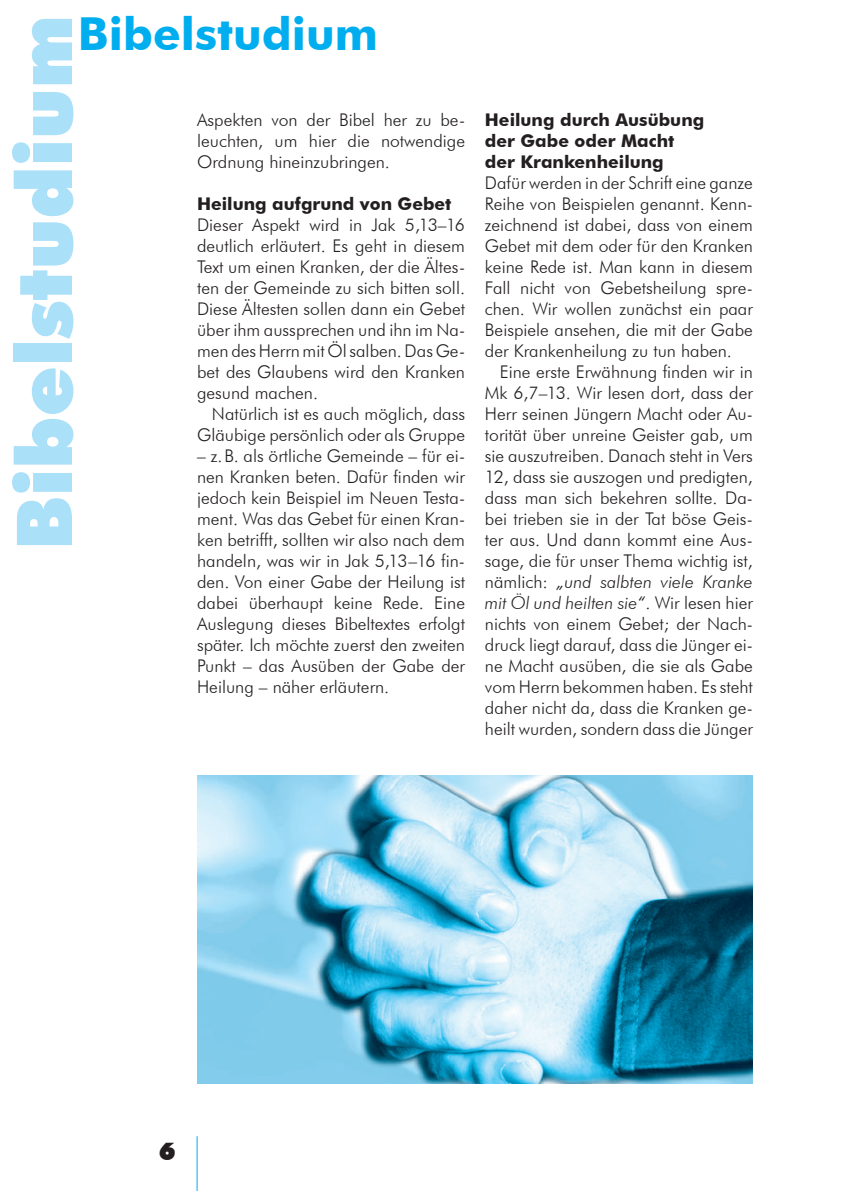
<style>
.page{position:relative;width:843px;height:1191px;background:#fff}
.page>*{position:absolute;margin:0;border:0;box-sizing:border-box;transform-origin:0 0}
.t1{font:900 77px "Futura BT";color:#abe0f9}
.t2{font:700 45.5px "Futura BT";color:#00aeef}
.t3{font:900 24.5px "Futura BT";color:#231f20}
.t4{font:300 17.5px/21px "Futura BT";color:#231f20;text-align:justify}
.t5{font:700 17.5px/21px "Futura BT";color:#231f20}
.s1{font-style:italic}
</style>
<div class="page">
<hr style="left:197px;top:1136px;width:1px;height:55px;background:#00aeef">
<img style="left:197px;top:775px;width:556px;height:308px">
<h1 class="t1" style="left:-2px;top:550px;width:537px;rotate:-90deg">Bibelstudium</h1>
<h2 class="t2" style="left:78px;top:6px;width:301px">Bibelstudium</h2>
<p class="t4" style="left:197px;top:109px;width:269px">Aspekten von der Bibel her zu be&shy;leuchten, um hier die notwendige Ordnung hineinzubringen.</p>
<p class="t5" style="left:197px;top:193px;width:256px">Heilung aufgrund von Gebet</p>
<p class="t4" style="left:197px;top:214px;width:269px">Dieser Aspekt wird in Jak 5,13–16 deutlich erläutert. Es geht in diesem Text um einen Kranken, der die Ältes&shy;ten der Gemeinde zu sich bitten soll.<br>Diese Ältesten sollen dann ein Gebet über ihm aussprechen und ihn im Na&shy;men des Herrn mit Öl salben. Das Ge&shy;bet des Glaubens wird den Kranken gesund machen.</p>
<p class="t4" style="left:197px;top:403px;width:269px;text-align:right">Natürlich ist es auch möglich, dass<br>Gläubige persönlich oder als Gruppe</p>
<p class="t4" style="left:197px;top:445px;width:269px">– z. B. als örtliche Gemeinde – für ei&shy;nen Kranken beten. Dafür finden wir jedoch kein Beispiel im Neuen Testa&shy;ment. Was das Gebet für einen Kran&shy;ken betrifft, sollten wir also nach dem handeln, was wir in Jak 5,13–16 fin&shy;den. Von einer Gabe der Heilung ist dabei überhaupt keine Rede. Eine Auslegung dieses Bibeltextes erfolgt später. Ich möchte zuerst den zweiten Punkt – das Ausüben der Gabe der Heilung – näher erläutern.</p>
<p class="t5" style="left:485px;top:109px;width:221px">Heilung durch Ausübung der Gabe oder Macht der Krankenheilung</p>
<p class="t4" style="left:485px;top:172px;width:269px">Dafür werden in der Schrift eine ganze Reihe von Beispielen genannt. Kenn&shy;zeichnend ist dabei, dass von einem Gebet mit dem oder für den Kranken keine Rede ist. Man kann in diesem Fall nicht von Gebetsheilung spre&shy;chen. Wir wollen zunächst ein paar Beispiele ansehen, die mit der Gabe der Krankenheilung zu tun haben.</p>
<p class="t4" style="left:485px;top:361px;width:269px;text-indent:15px">Eine erste Erwähnung finden wir in Mk 6,7–13. Wir lesen dort, dass der Herr seinen Jüngern Macht oder Au&shy;torität über unreine Geister gab, um sie auszutreiben. Danach steht in Vers 12, dass sie auszogen und predigten, dass man sich bekehren sollte. Da&shy;bei trieben sie in der Tat böse Geis&shy;ter aus. Und dann kommt eine Aus&shy;sage, die für unser Thema wichtig ist, nämlich: <span class="s1">„und salbten viele Kranke mit Öl und heilten sie“</span>. Wir lesen hier nichts von einem Gebet; der Nach&shy;druck liegt darauf, dass die Jünger ei&shy;ne Macht ausüben, die sie als Gabe vom Herrn bekommen haben. Es steht daher nicht da, dass die Kranken ge&shy;heilt wurden, sondern dass die Jünger</p>
<h3 class="t3" style="left:159px;top:1136px;width:18px">6</h3>
</div>
